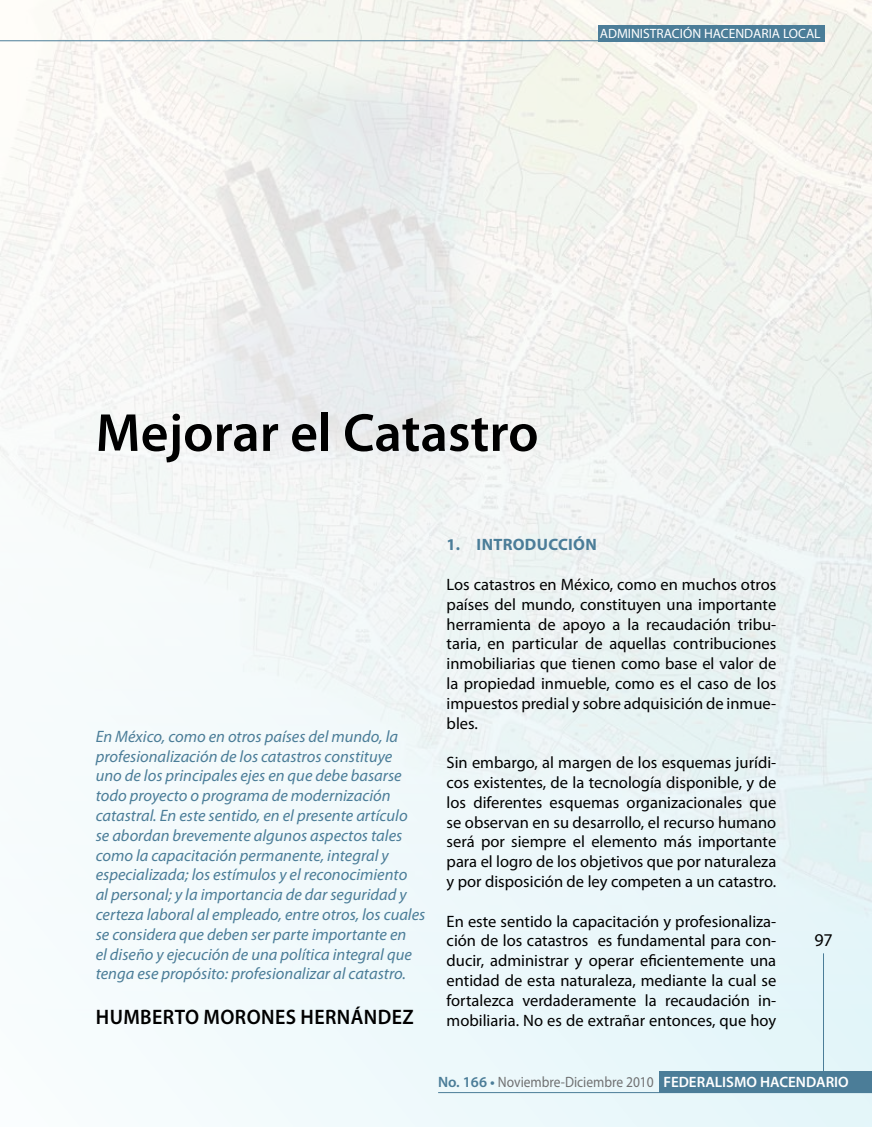
<style>
.page{position:relative;width:872px;height:1127px;background:#fff}
.page>*{position:absolute;margin:0;border:0;box-sizing:border-box;transform-origin:0 0}
.t1{font:600 54px "Myriad Pro";color:#000}
.t2{font:600 21px "Myriad Pro";letter-spacing:.02em;color:#000;scale:.95 1}
.t3{font:18px "Myriad Pro";color:#000}
.t4{font:16.5px/19.8px "Myriad Pro";color:#000;text-align:justify}
.t5{font:italic 16.5px/19.8px "Myriad Pro";color:#4b7d98}
.t6{font:700 16.5px "Myriad Pro";letter-spacing:.02em;color:#4b7d98}
.t7{font:15px "Myriad Pro";color:#707172;scale:.9 1}
.t8{font:13.5px "Myriad Pro";color:#fff}
.s1{font-weight:600;color:#4b7d98}
.s2{font-weight:600;color:#fff}
</style>
<div class="page">
<img style="left:0;top:0;width:872px;height:1127px">
<div style="left:659px;top:1071px;width:213px;height:22px;background:#4b7d98"></div>
<hr style="left:438px;top:1092px;width:434px;height:1px;background:#4b7d98">
<hr style="left:823px;top:953px;width:1px;height:118px;background:#4b7d98">
<hr style="left:0;top:40px;width:824px;height:1px;background:#4b7d98">
<div style="left:598px;top:25px;width:226px;height:16px;background:#4b7d98"></div>
<p class="t8" style="left:600px;top:25px;width:222px">ADMINISTRACIÓN HACENDARIA LOCAL</p>
<h1 class="t1" style="left:96px;top:398px;width:444px">MEJORAR EL CATASTRO</h1>
<p class="t5" style="left:96px;top:726px;width:331px">En México, como en otros países del mundo, la profesionalización de los catastros constituye<br>uno de los principales ejes en que debe basarse todo proyecto o programa de modernización catastral. En este sentido, en el presente artículo se abordan brevemente algunos aspectos tales como la capacitación permanente, integral y especializada; los estímulos y el reconocimiento<br>al personal; y la importancia de dar seguridad y certeza laboral al empleado, entre otros, los cuales se considera que deben ser parte importante en<br>el diseño y ejecución de una política integral que tenga ese propósito: profesionalizar al catastro.</p>
<p class="t2" style="left:96px;top:1004px;width:146px">HUMBERTO MORONES</p>
<p class="t2" style="left:301px;top:1004px;width:81px">HERNÁNDE</p>
<p class="t2" style="left:402px;top:1004px;width:13px">Z</p>
<p class="t6" style="left:446px;top:534px;width:152px">1. INTRODUCCIÓN</p>
<p class="t4" style="left:446px;top:574px;width:331px">Los catastros en México, como en muchos otros países del mundo, constituyen una importante herramienta de apoyo a la recaudación tribu&shy;taria, en particular de aquellas contribuciones inmobiliarias que tienen como base el valor de la propiedad inmueble, como es el caso de los impuestos predial y sobre adquisición de inmue&shy;bles.</p>
<p class="t4" style="left:446px;top:752px;width:331px">Sin embargo, al margen de los esquemas jurídi&shy;cos existentes, de la tecnología disponible, y de los diferentes esquemas organizacionales que se observan en su desarrollo, el recurso humano será por siempre el elemento más importante para el logro de los objetivos que por naturaleza y por disposición de ley competen a un catastro.</p>
<p class="t4" style="left:446px;top:911px;width:331px">En este sentido la capacitación y profesionaliza&shy;ción de los catastros es fundamental para con&shy;ducir, administrar y operar eficientemente una entidad de esta naturaleza, mediante la cual se fortalezca verdaderamente la recaudación in&shy;mobiliaria. No es de extrañar entonces, que hoy</p>
<p class="t3" style="left:814px;top:929px;width:20px">97</p>
<p class="t7" style="left:438px;top:1073px;width:458px"><span class="s1">NO. 166 •</span> Noviembre-Diciembre 2010 <span class="s2">FEDERALISMO HACENDARIO</span></p>
</div>
